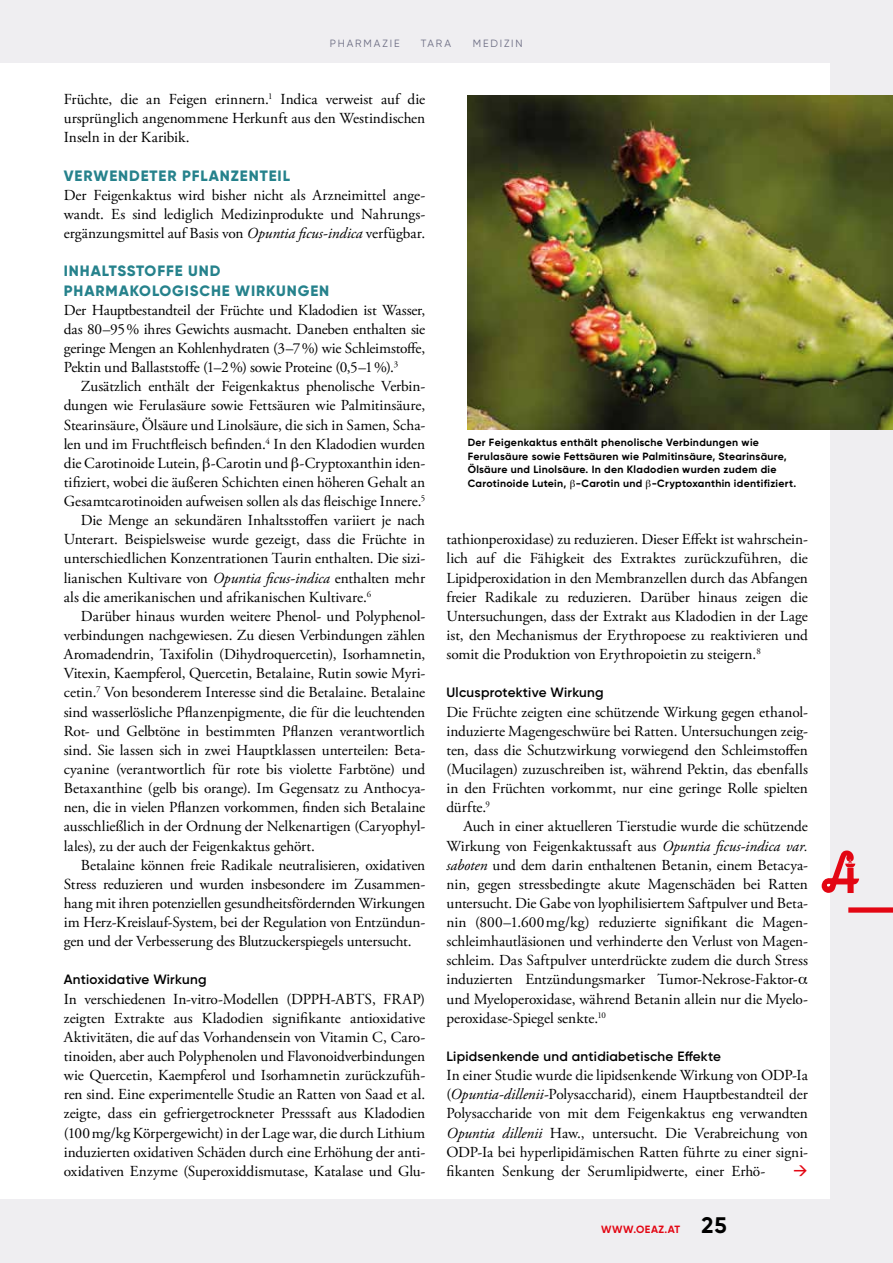
<style>
.page{position:relative;width:893px;height:1263px;background:#efeef1}
.page>*{position:absolute;margin:0;border:0;box-sizing:border-box;transform-origin:0 0}
.t1{font:700 22.5px "Gilroy";color:#000}
.t2{font:500 18px "Gilroy";color:#e30613}
.t3{font:15.3px/19.2px "Adobe Garamond Pro";letter-spacing:-.005em;color:#000;text-align:justify}
.t4{font:800 15px/19.2px "Gilroy";letter-spacing:.06em;color:#26828c}
.t5{font:600 13.5px "Gilroy";letter-spacing:.02em;color:#000}
.t6{font:700 10.5px/13.5px "Gilroy";letter-spacing:.03em;color:#000}
.t7{font:10.5px "Gilroy";letter-spacing:.175em;color:#6b6c82}
.t8{font:700 10.5px "Gilroy";letter-spacing:.04em;color:#e30613}
.s1{font-style:italic}
</style>
<div class="page">
<div style="left:0;top:64px;width:829px;height:1135px;background:#fff"></div>
<img style="left:468px;top:96px;width:425px;height:333px">
<div style="left:848px;top:907px;width:45px;height:6px;background:#e30613"></div>
<svg style="left:822px;top:849px;width:37px;height:44px"></svg>
<p class="t7" style="left:330px;top:37px;width:71px">PHARMAZIE</p>
<p class="t7" style="left:421px;top:37px;width:32px">TARA</p>
<p class="t7" style="left:473px;top:37px;width:51px">MEDIZIN</p>
<p class="t3" style="left:64px;top:90px;width:363px">Früchte, die an Feigen erinnern.<sup>1</sup> Indica verweist auf die ursprünglich angenommene Herkunft aus den Westindischen Inseln in der Karibik.</p>
<p class="t4" style="left:64px;top:166px;width:228px">VERWENDETER PFLANZENTEIL</p>
<p class="t3" style="left:64px;top:186px;width:363px">Der Feigenkaktus wird bisher nicht als Arzneimittel ange&shy;wandt. Es sind lediglich Medizinprodukte und Nahrungs&shy;ergänzungsmittel auf Basis von <span class="s1">Opuntia ficus-indica</span> verfügbar.</p>
<p class="t4" style="left:64px;top:261px;width:267px">INHALTSSTOFFE UND<br>PHARMAKOLOGISCHE WIRKUNGEN</p>
<p class="t3" style="left:64px;top:301px;width:363px">Der Hauptbestandteil der Früchte und Kladodien ist Wasser, das 80–95% ihres Gewichts ausmacht. Daneben enthalten sie geringe Mengen an Kohlenhydraten (3–7%) wie Schleimstoffe, Pektin und Ballaststoffe (1–2%) sowie Proteine (0,5–1%).<sup>3</sup></p>
<p class="t3" style="left:81px;top:377px;width:346px">Zusätzlich enthält der Feigenkaktus phenolische Verbin-</p>
<p class="t3" style="left:64px;top:396px;width:363px">dungen wie Ferulasäure sowie Fettsäuren wie Palmitinsäure,</p>
<p class="t3" style="left:64px;top:416px;width:363px">Stearinsäure, Ölsäure und Linolsäure, die sich in Samen, Scha-</p>
<p class="t3" style="left:64px;top:435px;width:363px">len und im Fruchtfleisch befinden.<sup>4</sup> In den Kladodien wurden</p>
<p class="t3" style="left:64px;top:454px;width:363px">die Carotinoide Lutein, -Carotin und -Cryptoxanthin iden-</p>
<p class="t3" style="left:64px;top:473px;width:363px">tifiziert, wobei die äußeren Schichten einen höheren Gehalt an</p>
<p class="t3" style="left:64px;top:492px;width:363px">Gesamtcarotinoiden aufweisen sollen als das fleischige Innere.<sup>5</sup></p>
<p class="t3" style="left:81px;top:511px;width:346px">Die Menge an sekundären Inhaltsstoffen variiert je nach</p>
<p class="t3" style="left:64px;top:530px;width:363px">Unterart. Beispielsweise wurde gezeigt, dass die Früchte in</p>
<p class="t3" style="left:64px;top:549px;width:363px">unterschiedlichen Konzentrationen Taurin enthalten. Die sizi-</p>
<p class="t3" style="left:64px;top:569px;width:363px">lianischen Kultivare von <span class="s1">Opuntia ficus-indica</span> enthalten mehr</p>
<p class="t3" style="left:64px;top:588px;width:309px">als die amerikanischen und afrikanischen Kultivare.<sup>6</sup></p>
<p class="t3" style="left:81px;top:607px;width:346px">Darüber hinaus wurden weitere Phenol- und Polyphenol-</p>
<p class="t3" style="left:64px;top:626px;width:363px">verbindungen nachgewiesen. Zu diesen Verbindungen zählen</p>
<p class="t3" style="left:64px;top:645px;width:363px">Aromadendrin, Taxifolin (Dihydroquercetin), Isorhamnetin,</p>
<p class="t3" style="left:64px;top:664px;width:363px">Vitexin, Kaempferol, Quercetin, Betalaine, Rutin sowie Myri-</p>
<p class="t3" style="left:64px;top:683px;width:363px">cetin.<sup>7</sup> Von besonderem Interesse sind die Betalaine. Betalaine</p>
<p class="t3" style="left:64px;top:703px;width:363px">sind wasserlösliche Pflanzenpigmente, die für die leuchtenden</p>
<p class="t3" style="left:64px;top:722px;width:363px">Rot- und Gelbtöne in bestimmten Pflanzen verantwortlich</p>
<p class="t3" style="left:64px;top:741px;width:363px">sind. Sie lassen sich in zwei Hauptklassen unterteilen: Beta-</p>
<p class="t3" style="left:64px;top:760px;width:363px">cyanine (verantwortlich für rote bis violette Farbtöne) und</p>
<p class="t3" style="left:64px;top:779px;width:363px">Betaxanthine (gelb bis orange). Im Gegensatz zu Anthocya-</p>
<p class="t3" style="left:64px;top:798px;width:363px">nen, die in vielen Pflanzen vorkommen, finden sich Betalaine</p>
<p class="t3" style="left:64px;top:817px;width:363px">ausschließlich in der Ordnung der Nelkenartigen (Caryophyl-</p>
<p class="t3" style="left:64px;top:836px;width:253px">lales), zu der auch der Feigenkaktus gehört.</p>
<p class="t3" style="left:81px;top:856px;width:346px">Betalaine können freie Radikale neutralisieren, oxidativen</p>
<p class="t3" style="left:64px;top:875px;width:363px">Stress reduzieren und wurden insbesondere im Zusammen-</p>
<p class="t3" style="left:64px;top:894px;width:363px">hang mit ihren potenziellen gesundheitsfördernden Wirkungen</p>
<p class="t3" style="left:64px;top:913px;width:363px">im Herz-Kreislauf-System, bei der Regulation von Entzündun-</p>
<p class="t3" style="left:64px;top:932px;width:349px">gen und der Verbesserung des Blutzuckerspiegels untersucht.</p>
<p class="t5" style="left:64px;top:971px;width:144px">Antioxidative Wirkung</p>
<p class="t3" style="left:64px;top:990px;width:363px">In verschiedenen In-vitro-Modellen (DPPH-ABTS, FRAP) zeigten Extrakte aus Kladodien signifikante antioxidative Aktivitäten, die auf das Vorhandensein von Vitamin C, Caro&shy;tinoiden, aber auch Polyphenolen und Flavonoidverbindungen wie Quercetin, Kaempferol und Isorhamnetin zurückzufüh&shy;ren sind. Eine experimentelle Studie an Ratten von Saad et al. zeigte, dass ein gefriergetrockneter Presssaft aus Kladodien (100mg/kg Körpergewicht) in der Lage war, die durch Lithium induzierten oxidativen Schäden durch eine Erhöhung der anti&shy;oxidativen Enzyme (Superoxiddismutase, Katalase und Glu-</p>
<p class="t6" style="left:468px;top:436px;width:330px">Der Feigenkaktus enthält phenolische Verbindungen wie Ferulasäure sowie Fettsäuren wie Palmitinsäure, Stearinsäure, Ölsäure und Linolsäure. In den Kladodien wurden zudem die Carotinoide Lutein, -Carotin und -Cryptoxanthin identifiziert.</p>
<p class="t3" style="left:446px;top:530px;width:363px">tathionperoxidase) zu reduzieren. Dieser Effekt ist wahrschein&shy;lich auf die Fähigkeit des Extraktes zurückzuführen, die Lipidperoxidation in den Membranzellen durch das Abfangen freier Radikale zu reduzieren. Darüber hinaus zeigen die Untersuchungen, dass der Extrakt aus Kladodien in der Lage ist, den Mechanismus der Erythropoese zu reaktivieren und somit die Produktion von Erythropoietin zu steigern.<sup>8</sup></p>
<p class="t5" style="left:446px;top:684px;width:159px">Ulcusprotektive Wirkung</p>
<p class="t3" style="left:446px;top:703px;width:363px">Die Früchte zeigten eine schützende Wirkung gegen ethanol&shy;induzierte Magengeschwüre bei Ratten. Untersuchungen zeig&shy;ten, dass die Schutzwirkung vorwiegend den Schleimstoffen (Mucilagen) zuzuschreiben ist, während Pektin, das ebenfalls in den Früchten vorkommt, nur eine geringe Rolle spielten dürfte.<sup>9</sup></p>
<p class="t3" style="left:446px;top:817px;width:363px;text-align:left;text-indent:17px">Auch in einer aktuelleren Tierstudie wurde die schützende Wirkung von Feigenkaktussaft aus <span class="s1">Opuntia ficus-indica var. saboten</span> und dem darin enthaltenen Betanin, einem Betacya&shy;nin, gegen stressbedingte akute Magenschäden bei Ratten untersucht. Die Gabe von lyophilisiertem Saftpulver und Beta&shy;nin (800–1.600mg/kg) reduzierte signifikant die Magen&shy;schleimhautläsionen und verhinderte den Verlust von Magen&shy;schleim. Das Saftpulver unterdrückte zudem die durch Stress induzierten Entzündungsmarker Tumor-Nekrose-Faktor&shy;und Myeloperoxidase, während Betanin allein nur die Myelo&shy;peroxidase-Spiegel senkte.<sup>10</sup></p>
<p class="t5" style="left:446px;top:1048px;width:276px">Lipidsenkende und antidiabetische Effekte</p>
<p class="t3" style="left:446px;top:1066px;width:363px">In einer Studie wurde die lipidsenkende Wirkung von ODP-Ia (<span class="s1">Opuntia-dillenii</span>-Polysaccharid), einem Hauptbestandteil der Polysaccharide von mit dem Feigenkaktus eng verwandten <span class="s1">Opuntia dillenii</span> Haw., untersucht. Die Verabreichung von ODP-Ia bei hyperlipidämischen Ratten führte zu einer signi&shy;fikanten Senkung der Serumlipidwerte, einer Erhö-</p>
<p class="t2" style="left:793px;top:1160px;width:16px">→</p>
<p class="t8" style="left:601px;top:1223px;width:80px">WWW.OEAZ.AT</p>
<h1 class="t1" style="left:702px;top:1211px;width:27px">25</h1>
</div>
